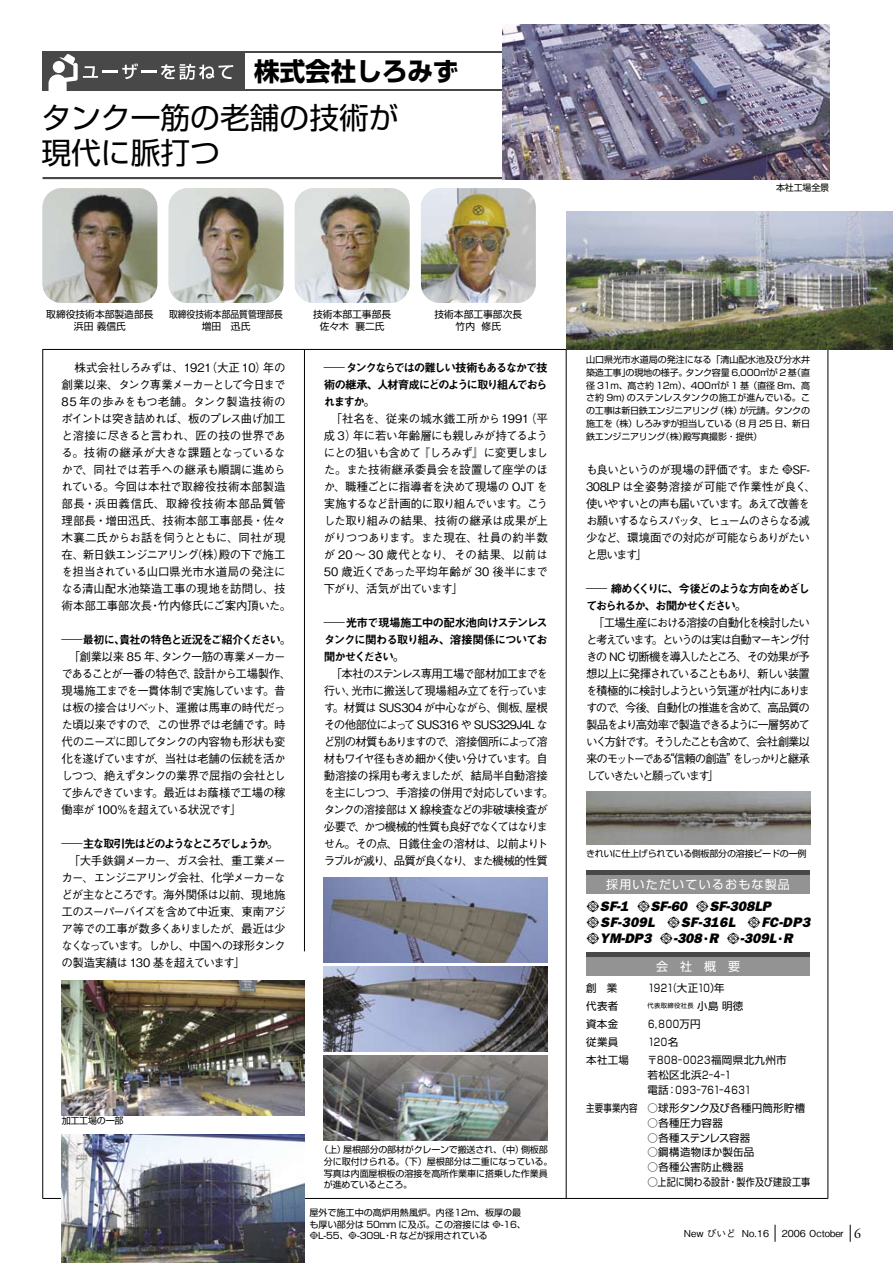
<style>
.page{position:relative;width:893px;height:1263px;background:#fff}
.page>*{position:absolute;margin:0;border:0;box-sizing:border-box;transform-origin:0 0}
.t1{font:29.7px/35.1px "Shin Go Pro";color:#000}
.t2{font:700 25.5px "Shin Go Pro";color:#000}
.t3{font:italic 800 13.8px/15.9px "Franklin Gothic";color:#000}
.t4{font:12px "Shin Go Pro";letter-spacing:.1em;color:#fff}
.t5{font:500 11.7px/17px "Gothic BBB Pro";letter-spacing:-.065em;color:#000;text-align:justify}
.t6{font:500 11.7px/17px "Gothic BBB Pro";letter-spacing:-.02em;color:#000}
.t7{font:500 11.7px/17px "Gothic BBB Pro";letter-spacing:-.09em;color:#000}
.t8{font:11.7px/17px "Midashi Go Pro MB31";letter-spacing:-.14em;color:#000;text-align:justify}
.t9{font:11.7px/17px "Midashi Go Pro MB31";letter-spacing:-.165em;color:#000}
.t10{font:11.7px "Midashi Go Pro MB31";letter-spacing:-.085em;color:#000;scale:.96 1}
.t11{font:11.7px "Midashi Go Pro MB31";letter-spacing:-.18em;color:#000}
.t12{font:10.5px "Shin Go Pro";letter-spacing:.015em;color:#000}
.t13{font:10.5px/14.9px "Shin Go Pro";letter-spacing:-.05em;color:#000}
.t14{font:10.5px "Shin Go Pro";letter-spacing:.015em;color:#000;scale:.8 1}
.t15{font:10.5px "Shin Go Pro";letter-spacing:-.22em;color:#000;scale:.8 1}
.t16{font:10.5px "Shin Go Pro";letter-spacing:-.035em;color:#000}
.t17{font:9.75px/12px "Shin Go Pro";color:#000;text-align:center}
.t18{font:9.75px/12px "Shin Go Pro";color:#000;text-align:center;scale:.9 1}
.t19{font:500 9.6px "Gothic BBB Pro";color:#000}
.t20{font:9px/12.8px "Shin Go Pro";letter-spacing:-.025em;color:#000;text-align:justify}
.t21{font:9px/11.7px "Shin Go Pro";letter-spacing:.005em;color:#000}
.t22{font:6.45px "Shin Go Pro";letter-spacing:.045em;color:#000}
.s1{font-family:"Gothic BBB Pro";font-weight:500}
.s2{font-family:"Bead"}
.s3{font-family:"Bead";font-weight:400}
.s4{font-family:"Bead";font-weight:400;font-style:normal}
.s5{font-family:"Koz Min Std";font-weight:400;font-style:normal}
.s6{font-size:10.5px}
.s7{font-family:"Adobe Garamond Pro";font-weight:400;font-size:13.8px}
</style>
<div class="page">
<svg style="left:775px;top:1225px;width:1px;height:17px"></svg>
<svg style="left:850px;top:1225px;width:1px;height:17px"></svg>
<div style="left:43px;top:51px;width:786px;height:40px;background:#484848"></div>
<div style="left:245px;top:53px;width:582px;height:36px;background:#fff"></div>
<svg style="left:49px;top:54px;width:184px;height:37px"></svg>
<hr style="left:43px;top:177px;width:786px;height:2px;background:#484848">
<hr style="left:43px;top:1198px;width:785px;height:1px;background:#000">
<hr style="left:42px;top:349px;width:1px;height:849px;background:#000">
<hr style="left:304px;top:349px;width:1px;height:602px;background:#000">
<hr style="left:566px;top:349px;width:1px;height:849px;background:#000">
<hr style="left:43px;top:349px;width:785px;height:1px;background:#000">
<hr style="left:828px;top:349px;width:1px;height:849px;background:#000">
<img style="left:295px;top:188px;width:115px;height:115px">
<img style="left:43px;top:188px;width:114px;height:115px">
<img style="left:169px;top:188px;width:114px;height:115px">
<img style="left:421px;top:188px;width:115px;height:115px">
<img style="left:62px;top:1134px;width:243px;height:129px">
<img style="left:62px;top:981px;width:243px;height:134px">
<img style="left:586px;top:791px;width:224px;height:53px">
<img style="left:566px;top:212px;width:327px;height:137px">
<img style="left:324px;top:1055px;width:224px;height:86px">
<img style="left:324px;top:966px;width:224px;height:86px">
<img style="left:324px;top:877px;width:224px;height:86px">
<img style="left:502px;top:24px;width:327px;height:155px">
<div style="left:586px;top:952px;width:224px;height:24px;background:#939393"></div>
<hr style="left:586px;top:952px;width:224px;height:4px;background:#484848">
<div style="left:586px;top:871px;width:224px;height:23px;background:#939393"></div>
<hr style="left:586px;top:870px;width:224px;height:4px;background:#484848">
<h2 class="t2" style="left:254px;top:51px;width:206px">株式会社しろみず</h2>
<h1 class="t1" style="left:41px;top:96px;width:359px">タンク一筋の老舗の技術が現代に脈打つ</h1>
<p class="t20" style="left:776px;top:180px;width:55px">本社工場全景</p>
<p class="t17" style="left:46px;top:307px;width:109px">取締役技術本部製造部長浜田 義信氏</p>
<p class="t18" style="left:169px;top:307px;width:128px">取締役技術本部品質管理部長増田 迅氏</p>
<p class="t17" style="left:313px;top:307px;width:79px">技術本部工事部長佐々木 襄二氏</p>
<p class="t17" style="left:434px;top:307px;width:89px">技術本部工事部次長竹内 修氏</p>
<p class="t6" style="left:62px;top:357px;width:231px;text-indent:13px">株式会社しろみずは、1921（大正 10）年の創業以来、タンク専業メーカーとして今日まで<br>85 年の歩みをもつ老舗。タンク製造技術のポイントは突き詰めれば、板のプレス曲げ加工と溶接に尽きると言われ、匠の技の世界である。技術の継承が大きな課題となっているなかで、同社では若手への継承も順調に進められている。今回は本社で取締役技術本部製造部長・浜田義信氏、取締役技術本部品質管理部長・増田迅氏、技術本部工事部長・佐々木襄二氏からお話を伺うとともに、同社が現在、新日鉄エンジニアリング（株）殿の下で施工を担当されている山口県光市水道局の発注になる清山配水池築造工事の現地を訪問し、技術本部工事部次長・竹内修氏にご案内頂いた。</p>
<p class="t10" style="left:62px;top:630px;width:241px"><span class="s1">―</span>最初に、貴社の特色と近況をご紹介ください。</p>
<p class="t5" style="left:62px;top:647px;width:231px;text-align:left;text-indent:7px">「創業以来 85 年、タンク一筋の専業メーカーであることが一番の特色で、設計から工場製作、現場施工までを一貫体制で実施しています。昔は板の接合はリベット、運搬は馬車の時代だった頃以来ですので、この世界では老舗です。時代のニーズに即してタンクの内容物も形状も変化を遂げていますが、当社は老舗の伝統を活かしつつ、絶えずタンクの業界で屈指の会社として歩んできています。最近はお蔭様で工場の稼働率が 100％を超えている状況です」</p>
<p class="t11" style="left:62px;top:834px;width:218px"><span class="s1">―</span>主な取引先はどのようなところでしょうか。</p>
<p class="t5" style="left:62px;top:851px;width:225px;text-indent:7px">「大手鉄鋼メーカー、ガス会社、重工業メーカー、エンジニアリング会社、化学メーカーなどが主なところです。海外関係は以前、現地施工のスーパーバイズを含めて中近東、東南アジア等での工事が数多くありましたが、最近は少なくなっています。しかし、中国への球形タンクの製造実績は 130 基を超えています」</p>
<p class="t8" style="left:324px;top:357px;width:225px"><span class="s1">―</span>タンクならではの難しい技術もあるなかで技術の継承、人材育成にどのように取り組んでおられますか。</p>
<p class="t5" style="left:324px;top:408px;width:225px;text-indent:7px">「社名を、従来の城水鐵工所から1991（平成 3）年に若い年齢層にも親しみが持てるようにとの狙いも含めて『しろみず』に変更しました。また技術継承委員会を設置して座学のほか、職種ごとに指導者を決めて現場の OJT を実施するなど計画的に取り組んでいます。こうした取り組みの結果、技術の継承は成果が上がりつつあります。また現在、社員の約半数が 20 ～ 30 歳代となり、その結果、以前は50 歳近くであった平均年齢が 30 後半にまで下がり、活気が出ています」</p>
<p class="t8" style="left:324px;top:613px;width:225px"><span class="s1">―</span>光市で現場施工中の配水池向けステンレスタンクに関わる取り組み、溶接関係についてお聞かせください。</p>
<p class="t5" style="left:324px;top:664px;width:231px;text-align:center">「本社のステンレス専用工場で部材加工までを行い、光市に搬送して現場組み立てを行っています。材質は SUS304 が中心ながら、側板、屋根その他部位によって SUS316 や SUS329J4L など別の材質もありますので、溶接個所によって溶材もワイヤ径もきめ細かく使い分けています。自動溶接の採用も考えましたが、結局半自動溶接を主にしつつ、手溶接の併用で対応しています。タンクの溶接部は X 線検査などの非破壊検査が必要で、かつ機械的性質も良好でなくてはなりません。その点、日鐵住金の溶材は、以前よりトラブルが減り、品質が良くなり、また機械的性質</p>
<p class="t20" style="left:62px;top:1113px;width:63px">加工工場の一部</p>
<p class="t20" style="left:324px;top:1143px;width:230px;line-height:11.7px;text-align:left;text-indent:-5px">（上）屋根部分の部材がクレーンで搬送され、（中）側板部分に取付けられる。（下）屋根部分は二重になっている。写真は内面屋根板の溶接を高所作業車に搭乗した作業員が進めているところ。</p>
<p class="t21" style="left:309px;top:1206px;width:218px">屋外で施工中の高炉用熱風炉。内径12m、板厚の最も厚い部分は 50mm に及ぶ。この溶接には <span class="s2">*</span>-16、<span class="s2">*</span>L-55、<span class="s2">*</span>-309L・R などが採用されている</p>
<p class="t20" style="left:586px;top:352px;width:225px">山口県光市水道局の発注になる「清山配水池及び分水井築造工事」の現地の様子。タンク容量 6,000㎥が 2 基（直径 31m、高さ約 12m）、400㎥が 1 基（直径 8m、高さ約 9m) のステンレスタンクの施工が進んでいる。この工事は新日鉄エンジニアリング（株）が元請。タンクの施工を（株）しろみずが担当している（8 月 25 日、新日鉄エンジニアリング（株）殿写真撮影・提供）</p>
<p class="t7" style="left:586px;top:459px;width:231px">も良いというのが現場の評価です。また <span class="s3">*</span>SF-<br>308LP は全姿勢溶接が可能で作業性が良く、使いやすいとの声も届いています。あえて改善をお願いするならスパッタ、ヒュームのさらなる減少など、環境面での対応が可能ならありがたいと思います」</p>
<p class="t9" style="left:586px;top:579px;width:225px"><span class="s1">―</span> 締めくくりに、今後どのような方向をめざしておられるか、お聞かせください。</p>
<p class="t5" style="left:586px;top:613px;width:225px;text-indent:7px">「工場生産における溶接の自動化を検討したいと考えています。というのは実は自動マーキング付きの NC 切断機を導入したところ、その効果が予想以上に発揮されていることもあり、新しい装置を積極的に検討しようという気運が社内にありますので、今後、自動化の推進を含めて、高品質の製品をより高効率で製造できるように一層努めていく方針です。そうしたことも含めて、会社創業以来のモットーである“信頼の創造”をしっかりと継承していきたいと願っています」</p>
<p class="t20" style="left:586px;top:846px;width:222px">きれいに仕上げられている側板部分の溶接ビードの一例</p>
<p class="t4" style="left:606px;top:874px;width:185px">採用いただいているおもな製品</p>
<p class="t3" style="left:586px;top:898px;width:225px"><span class="s4">*</span>SF-1 <span class="s4">*</span>SF-60 <span class="s4">*</span>SF-308LP <span class="s4">*</span>SF-309L <span class="s4">*</span>SF-316L <span class="s4">*</span>FC-DP3 <span class="s4">*</span>YM-DP3 <span class="s4">*</span>-308<span class="s5">・</span>R <span class="s4">*</span>-309L<span class="s5">・</span>R</p>
<p class="t4" style="left:656px;top:956px;width:86px">会社概要</p>
<p class="t12" style="left:586px;top:979px;width:33px">創　業</p>
<p class="t15" style="left:647px;top:979px;width:99px">１９２１（大正１０）年</p>
<p class="t12" style="left:586px;top:997px;width:34px">代表者</p>
<p class="t22" style="left:648px;top:1000px;width:97px">代表取締役社長<span class="s6">小島 明徳</span></p>
<p class="t12" style="left:586px;top:1015px;width:34px">資本金</p>
<p class="t14" style="left:647px;top:1015px;width:68px">６，８００万円</p>
<p class="t12" style="left:586px;top:1033px;width:34px">従業員</p>
<p class="t14" style="left:647px;top:1033px;width:41px">１２０名</p>
<p class="t12" style="left:586px;top:1051px;width:44px">本社工場</p>
<p class="t13" style="left:647px;top:1051px;width:141px">〒８０８－００２３福岡県北九州市若松区北浜２－４－１<br>電話：０９３－７６１－４６３１</p>
<p class="t14" style="left:586px;top:1099px;width:276px">主要事業内容 ○球形タンク及び各種円筒形貯槽</p>
<p class="t12" style="left:647px;top:1114px;width:77px">○各種圧力容器</p>
<p class="t16" style="left:647px;top:1129px;width:104px">○各種ステンレス容器</p>
<p class="t12" style="left:647px;top:1144px;width:108px">○鋼構造物ほか製缶品</p>
<p class="t12" style="left:647px;top:1159px;width:98px">○各種公害防止機器</p>
<p class="t12" style="left:647px;top:1173px;width:164px">○上記に関わる設計・製作及び建設工事</p>
<p class="t19" style="left:684px;top:1225px;width:87px">New びいど No.16</p>
<p class="t19" style="left:782px;top:1225px;width:81px">2006 October <span class="s7">6</span></p>
</div>
